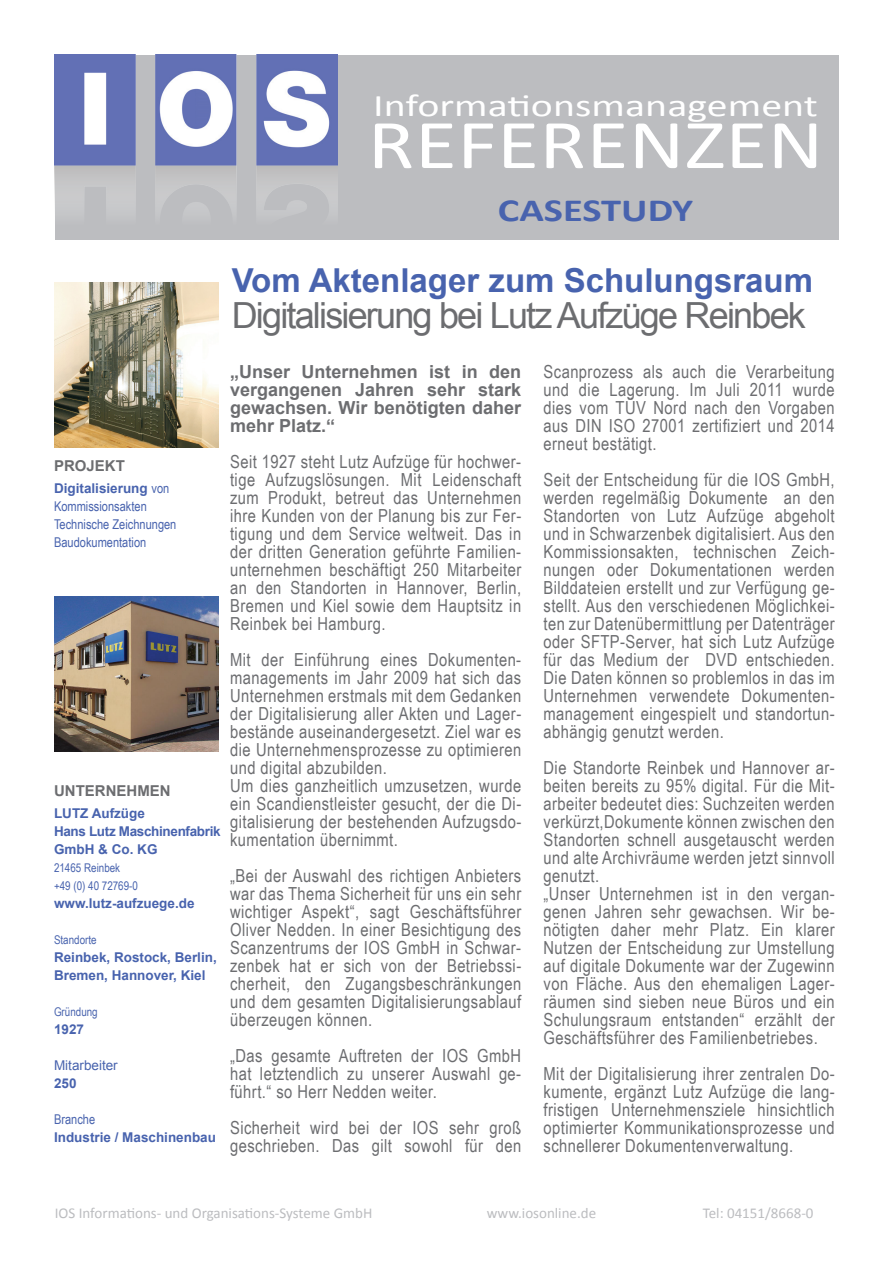
<style>
.page{position:relative;width:893px;height:1263px;background:#fff}
.page>*{position:absolute;margin:0;border:0;box-sizing:border-box;transform-origin:0 0}
.t1{font:70.35px "Calibri";color:#fff;scale:1.23 1}
.t2{font:36px "Arial";letter-spacing:-.05em;color:#6c6d70}
.t3{font:700 33px "Arial";color:#4863ae}
.t4{font:700 32.4px "Calibri";color:#4863ae;scale:1.25 1}
.t5{font:31.5px "Calibri";color:#fff;scale:1.33 1}
.t6{font:18px/18px "Arial Narrow";letter-spacing:.025em;color:#6c6d70;text-align:justify}
.t7{font:700 18px/18px "Arial";color:#6c6d70;text-align:justify}
.t8{font:15px "Calibri";color:#bcbdc0}
.t9{font:700 15px "Arial";color:#6c6d70}
.t10{font:700 13.5px/18px "Arial";color:#4863ae}
.t11{font:13.5px/18px "Arial Narrow";color:#4863ae}
.t12{font:700 13.5px/18px "Arial";letter-spacing:-.025em;color:#4863ae}
.t13{font:13.5px "Arial";color:#4863ae}
.t14{font:12px/18px "Arial Narrow";color:#4863ae}
.s1{font-family:"Arial Narrow";font-weight:400}
</style>
<div class="page">
<div style="left:55px;top:55px;width:783px;height:184px;background:#bcbdc0"></div>
<img style="left:54px;top:54px;width:283px;height:156px">
<img style="left:55px;top:283px;width:163px;height:165px">
<img style="left:55px;top:596px;width:163px;height:156px">
<h3 class="t5" style="left:373px;top:85px;width:336px">Informationsmanagement</h3>
<h1 class="t1" style="left:368px;top:100px;width:372px">REFERENZEN</h1>
<h3 class="t4" style="left:498px;top:189px;width:158px">CASESTUDY</h3>
<p class="t9" style="left:54px;top:456px;width:72px">PROJEKT</p>
<p class="t10" style="left:54px;top:480px;width:117px">Digitalisierung <span class="s1">von</span></p>
<p class="t11" style="left:54px;top:497px;width:124px">Kommissionsakten<br>Technische Zeichnungen<br>Baudokumentation</p>
<p class="t9" style="left:54px;top:780px;width:118px">UNTERNEHMEN</p>
<p class="t12" style="left:54px;top:805px;width:168px">LUTZ Aufzüge<br>Hans Lutz Maschinenfabrik<br>GmbH &amp; Co. KG</p>
<p class="t14" style="left:54px;top:859px;width:85px">21465 Reinbek +49 (0) 40 72769-0</p>
<p class="t10" style="left:54px;top:895px;width:142px">www.lutz-aufzuege.de</p>
<p class="t14" style="left:54px;top:931px;width:44px">Standorte</p>
<p class="t10" style="left:54px;top:949px;width:164px">Reinbek, Rostock, Berlin,<br>Bremen, Hannover, Kiel</p>
<p class="t14" style="left:54px;top:1003px;width:45px">Gründung</p>
<p class="t10" style="left:54px;top:1021px;width:32px">1927</p>
<p class="t13" style="left:54px;top:1057px;width:65px">Mitarbeiter</p>
<p class="t10" style="left:54px;top:1075px;width:24px">250</p>
<p class="t11" style="left:54px;top:1110px;width:43px">Branche</p>
<p class="t10" style="left:54px;top:1129px;width:164px">Industrie / Maschinenbau</p>
<h3 class="t3" style="left:232px;top:258px;width:583px">Vom Aktenlager zum Schulungsraum</h3>
<h2 class="t2" style="left:232px;top:292px;width:576px">Digitalisierung bei Lutz Aufzüge Reinbek</h2>
<p class="t7" style="left:230px;top:363px;width:293px">„Unser Unternehmen ist in den vergangenen Jahren sehr stark gewachsen. Wir benötigten daher mehr Platz.“</p>
<p class="t6" style="left:230px;top:452px;width:293px">Seit 1927 steht Lutz Aufzüge für hochwer&shy;tige Aufzugslösungen. Mit Leidenschaft zum Produkt, betreut das Unternehmen ihre Kunden von der Planung bis zur Fer&shy;tigung und dem Service weltweit. Das in der dritten Generation geführte Familien&shy;unternehmen beschäftigt 250 Mitarbeiter an den Standorten in Hannover, Berlin, Bremen und Kiel sowie dem Hauptsitz in Reinbek bei Hamburg.</p>
<p class="t6" style="left:230px;top:650px;width:293px;text-align:left">Mit der Einführung eines Dokumenten&shy;managements im Jahr 2009 hat sich das Unternehmen erstmals mit dem Gedanken der Digitalisierung aller Akten und Lager&shy;bestände auseinandergesetzt. Ziel war es die Unternehmensprozesse zu optimieren und digital abzubilden.<br>Um dies ganzheitlich umzusetzen, wurde ein Scandienstleister gesucht, der die Di&shy;gitalisierung der bestehenden Aufzugsdo&shy;kumentation übernimmt.</p>
<p class="t6" style="left:230px;top:866px;width:293px">„Bei der Auswahl des richtigen Anbieters war das Thema Sicherheit für uns ein sehr wichtiger Aspekt“, sagt Geschäftsführer Oliver Nedden. In einer Besichtigung des Scanzentrums der IOS GmbH in Schwar&shy;zenbek hat er sich von der Betriebssi&shy;cherheit, den Zugangsbeschränkungen und dem gesamten Digitalisierungsablauf überzeugen können.</p>
<p class="t6" style="left:230px;top:1046px;width:293px">„Das gesamte Auftreten der IOS GmbH hat letztendlich zu unserer Auswahl ge&shy;führt.“ so Herr Nedden weiter.</p>
<p class="t6" style="left:230px;top:1118px;width:293px">Sicherheit wird bei der IOS sehr groß geschrieben. Das gilt sowohl für den</p>
<p class="t6" style="left:543px;top:362px;width:293px">Scanprozess als auch die Verarbeitung und die Lagerung. Im Juli 2011 wurde dies vom TÜV Nord nach den Vorgaben aus DIN ISO 27001 zertifiziert und 2014 erneut bestätigt.</p>
<p class="t6" style="left:543px;top:470px;width:293px">Seit der Entscheidung für die IOS GmbH, werden regelmäßig Dokumente an den Standorten von Lutz Aufzüge abgeholt und in Schwarzenbek digitalisiert. Aus den Kommissionsakten, technischen Zeich&shy;nungen oder Dokumentationen werden Bilddateien erstellt und zur Verfügung ge&shy;stellt. Aus den verschiedenen Möglichkei&shy;ten zur Datenübermittlung per Datenträger oder SFTP-Server, hat sich Lutz Aufzüge für das Medium der DVD entschieden.<br>Die Daten können so problemlos in das im Unternehmen verwendete Dokumenten&shy;management eingespielt und standortun&shy;abhängig genutzt werden.</p>
<p class="t6" style="left:543px;top:758px;width:293px;text-align:left">Die Standorte Reinbek und Hannover ar&shy;beiten bereits zu 95% digital. Für die Mit&shy;arbeiter bedeutet dies: Suchzeiten werden verkürzt,Dokumente können zwischen den Standorten schnell ausgetauscht werden und alte Archivräume werden jetzt sinnvoll genutzt.<br>„Unser Unternehmen ist in den vergan&shy;genen Jahren sehr gewachsen. Wir be&shy;nötigten daher mehr Platz. Ein klarer Nutzen der Entscheidung zur Umstellung auf digitale Dokumente war der Zugewinn von Fläche. Aus den ehemaligen Lager&shy;räumen sind sieben neue Büros und ein Schulungsraum entstanden“ erzählt der Geschäftsführer des Familienbetriebes.</p>
<p class="t6" style="left:543px;top:1064px;width:293px">Mit der Digitalisierung ihrer zentralen Do&shy;kumente, ergänzt Lutz Aufzüge die lang&shy;fristigen Unternehmensziele hinsichtlich optimierter Kommunikationsprozesse und schnellerer Dokumentenverwaltung.</p>
<p class="t8" style="left:55px;top:1203px;width:319px">IOS Informations- und Organisations-Systeme GmbH</p>
<p class="t8" style="left:487px;top:1203px;width:111px">www.iosonline.de</p>
<p class="t8" style="left:703px;top:1203px;width:112px">Tel: 04151/8668-0</p>
</div>
